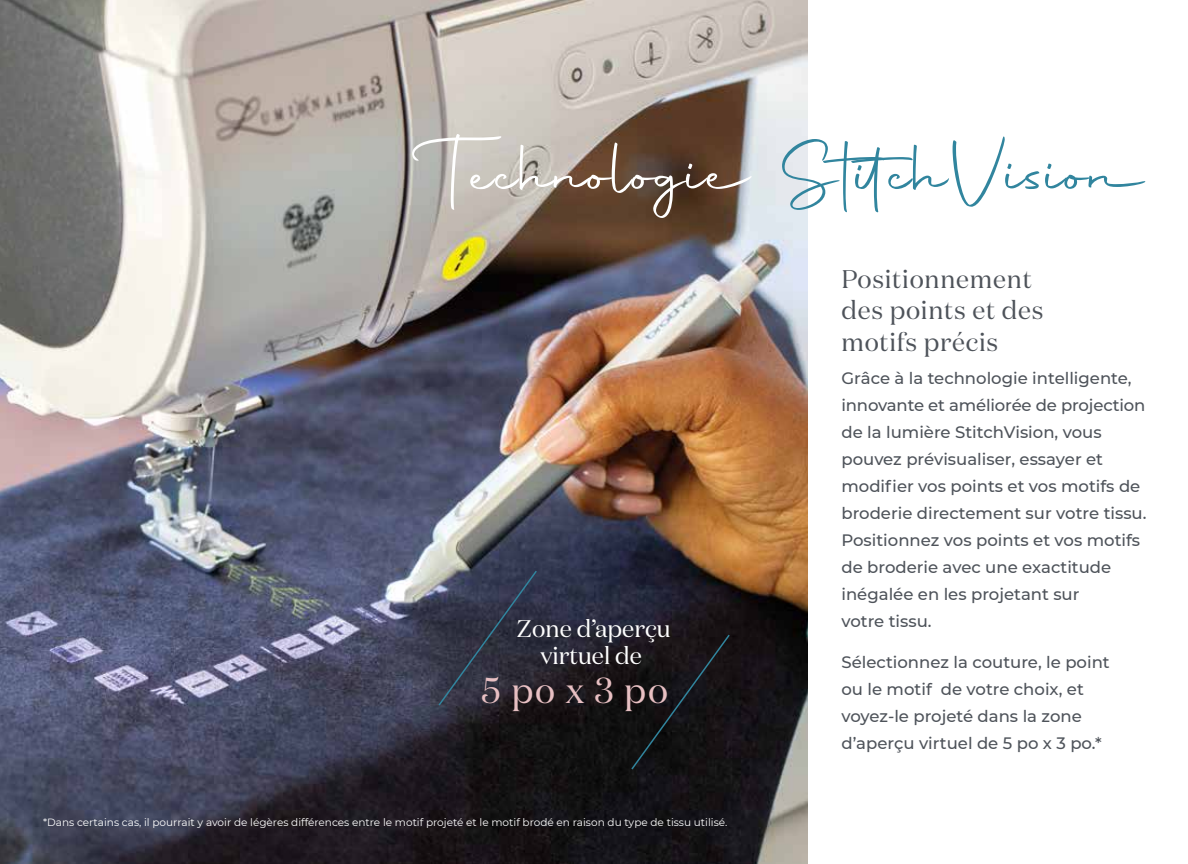
<style>
.page{position:relative;width:1188px;height:864px;background:#fff}
.page>*{position:absolute;margin:0;border:0;box-sizing:border-box;transform-origin:0 0}
.t1{font:76.5px "Autography";letter-spacing:.02em;color:#31859e}
.t2{font:36px "Domaine Disp";color:#e8c0c3}
.t3{font:25.5px/31.5px "Domaine Disp";letter-spacing:.03em;color:#4e535a}
.t4{font:24px/27px "Domaine Disp";color:#fff;text-align:center}
.t5{font:500 16.5px/27px "Montserrat";color:#4e535a}
.t6{font:10.5px "Montserrat";color:#fff}
.s1{color:#fff}
</style>
<div class="page">
<img style="left:0;top:0;width:807px;height:864px">
<svg style="left:437px;top:569px;width:101px;height:138px"></svg>
<svg style="left:630px;top:633px;width:101px;height:138px"></svg>
<h1 class="t1" style="left:433px;top:123px;width:717px"><span class="s1">Technologie</span> StitchVision</h1>
<h3 class="t4" style="left:517px;top:615px;width:155px">Zone d’aperçu virtuel de</h3>
<h2 class="t2" style="left:482px;top:668px;width:188px">5 po x 3 po</h2>
<p class="t6" style="left:43px;top:815px;width:686px">*Dans certains cas, il pourrait y avoir de légères différences entre le motif projeté et le motif brodé en raison du type de tissu utilisé.</p>
<h3 class="t3" style="left:841px;top:263px;width:204px">Positionnement des points et des motifs précis</h3>
<p class="t5" style="left:841px;top:364px;width:307px">Grâce à la technologie intelligente, innovante et améliorée de projection de la lumière StitchVision, vous pouvez prévisualiser, essayer et modifier vos points et vos motifs de broderie directement sur votre tissu.<br>Positionnez vos points et vos motifs de broderie avec une exactitude inégalée en les projetant sur<br>votre tissu.</p>
<p class="t5" style="left:841px;top:648px;width:270px">Sélectionnez la couture, le point ou le motif de votre choix, et voyez-le projeté dans la zone d’aperçu virtuel de 5 po x 3 po.*</p>
</div>
